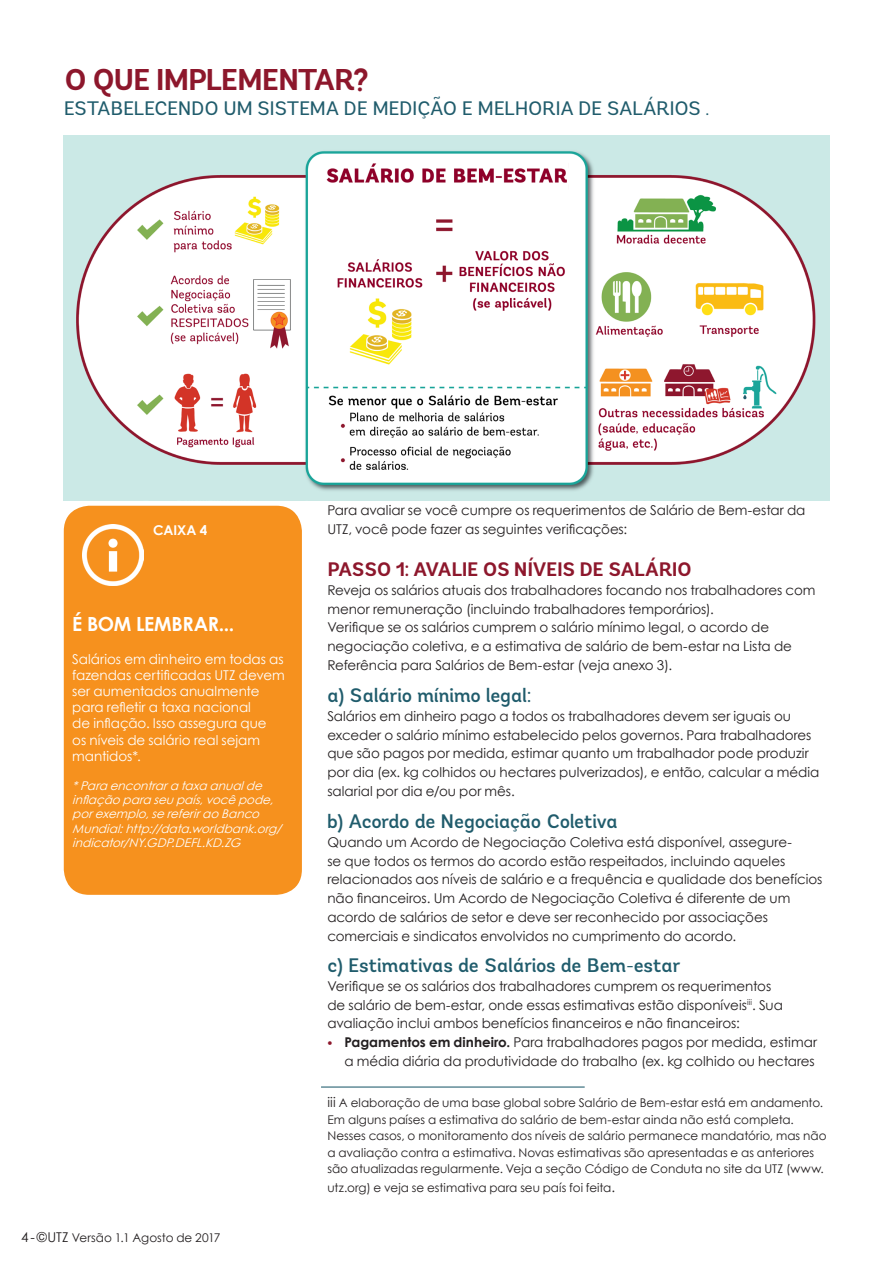
<style>
.page{position:relative;width:893px;height:1263px;background:#fff}
.page>*{position:absolute;margin:0;border:0;box-sizing:border-box;transform-origin:0 0}
.Header_1{font:700 30px "Andes";letter-spacing:-.05em;color:#8d172c}
.Subtitle{font:500 19.5px "Andes";letter-spacing:-.02em;color:#205c6c}
.Intro_text{font:19.5px "Andes";letter-spacing:-.03em;color:#205c6c}
.Header_2{font:700 19.5px "Andes";letter-spacing:-.03em;color:#8d172c}
.Note_text{font:700 19.5px "Century Gothic";letter-spacing:-.02em;color:#fff}
.t1{font:13.5px/18.8px "Century Gothic";letter-spacing:-.005em;color:#231f20}
.Note_text-2{font:13.5px/16.2px "Century Gothic";letter-spacing:-.005em;color:#fff}
.Note_text-3{font:700 13.5px "Century Gothic";letter-spacing:-.005em;color:#fff}
.Footnote_text{font:12px/16.5px "Century Gothic";color:#231f20}
.Note_text-4{font:italic 12px/14.4px "Century Gothic";color:#fff}
.s1{font-size:13.5px}
.s2{font-family:"Andes";font-weight:800;color:#8d172c}
.s3{font-weight:700}
</style>
<div class="page">
<img style="left:64px;top:135px;width:765px;height:366px">
<div style="left:64px;top:506px;width:238px;height:389px;background:#f6911e;border-radius:26px"></div>
<img style="left:83px;top:525px;width:61px;height:61px">
<hr style="left:321px;top:1086px;width:264px;height:1px;background:#205c6c">
<p class="Header_1" style="left:64px;top:61px;width:307px">O QUE IMPLEMENTAR?</p>
<p class="Intro_text" style="left:64px;top:97px;width:647px">ESTABELECENDO UM SISTEMA DE MEDIÇÃO E MELHORIA DE SALÁRIOS .</p>
<p class="Note_text-3" style="left:153px;top:520px;width:56px">CAIXA 4</p>
<p class="Note_text" style="left:72px;top:609px;width:164px">É BOM LEMBRAR...</p>
<p class="Note_text-2" style="left:72px;top:650px;width:214px">Salários em dinheiro em todas as fazendas certificadas UTZ devem ser aumentados anualmente para refletir a taxa nacional<br>de inflação. Isso assegura que<br>os níveis de salário real sejam mantidos*.</p>
<p class="Note_text-4" style="left:72px;top:778px;width:215px">*Paraencontrarataxaanualde inflaçãoparaseupaís,vocêpode, porexemplo,sereferiraoBanco Mundial:http://data.worldbank.org/ indicator/NY.GDP.DEFL.KD.ZG</p>
<p class="Footnote_text" style="left:21px;top:1229px;width:201px"><span class="s1">4 - © UTZ</span> Versão 1.1 Agosto de 2017</p>
<p class="t1" style="left:327px;top:501px;width:480px">Para avaliar se você cumpre os requerimentos de Salário de Bem-estar da<br>UTZ, você pode fazer as seguintes verificações:</p>
<p class="Header_2" style="left:327px;top:557px;width:366px">PASSO 1: AVALIE OS NÍVEIS DE SALÁRIO</p>
<p class="t1" style="left:327px;top:580px;width:490px">Reveja os salários atuais dos trabalhadores focando nos trabalhadores com menor remuneração (incluindo trabalhadores temporários).</p>
<p class="t1" style="left:327px;top:618px;width:466px">Verifique se os salários cumprem o salário mínimo legal, o acordo de negociação coletiva, e a estimativa de salário de bem-estar na Lista de<br>Referência para Salários de Bem-estar (veja anexo 3).</p>
<p class="Subtitle" style="left:327px;top:683px;width:205px">a) Salário mínimo legal:</p>
<p class="t1" style="left:327px;top:706px;width:494px">Salários em dinheiro pago a todos os trabalhadores devem ser iguais ou exceder o salário mínimo estabelecido pelos governos. Para trabalhadores que são pagos por medida, estimar quanto um trabalhador pode produzir por dia (ex. kg colhidos ou hectares pulverizados), e então, calcular a média salarial por dia e/ou por mês.</p>
<p class="Subtitle" style="left:327px;top:809px;width:292px">b) Acordo de Negociação Coletiva</p>
<p class="t1" style="left:327px;top:832px;width:496px">Quando um Acordo de Negociação Coletiva está disponível, assegure-<br>se que todos os termos do acordo estão respeitados, incluindo aqueles relacionados aos níveis de salário e a frequência e qualidade dos benefícios não financeiros. Um Acordo de Negociação Coletiva é diferente de um acordo de salários de setor e deve ser reconhecido por associações comerciais e sindicatos envolvidos no cumprimento do acordo.</p>
<p class="Subtitle" style="left:327px;top:953px;width:354px">c) Estimativas de Salários de Bem-estar</p>
<p class="t1" style="left:327px;top:976px;width:457px">Verifique se os salários dos trabalhadores cumprem os requerimentos de salário de bem-estar, onde essas estimativas estão disponíveis<sup>iii</sup>. Sua avaliação inclui ambos benefícios financeiros e não financeiros:</p>
<p class="t1" style="left:327px;top:1033px;width:491px;text-align:right"><span class="s2">•</span> <span class="s3">Pagamentos em dinheiro.</span> Para trabalhadores pagos por medida, estimar a média diária da produtividade do trabalho (ex. kg colhido ou hectares</p>
<p class="Footnote_text" style="left:327px;top:1094px;width:501px"><span class="s1">iii</span> A elaboração de uma base global sobre Salário de Bem-estar está em andamento.<br>Em alguns países a estimativa do salário de bem-estar ainda não está completa.<br>Nesses casos, o monitoramento dos níveis de salário permanece mandatório, mas não a avaliação contra a estimativa. Novas estimativas são apresentadas e as anteriores são atualizadas regularmente. Veja a seção Código de Conduta no site da UTZ (www.</p>
<p class="Footnote_text" style="left:327px;top:1179px;width:289px">utz.org) e veja se estimativa para seu país foi feita<span class="s1">.</span></p>
</div>
